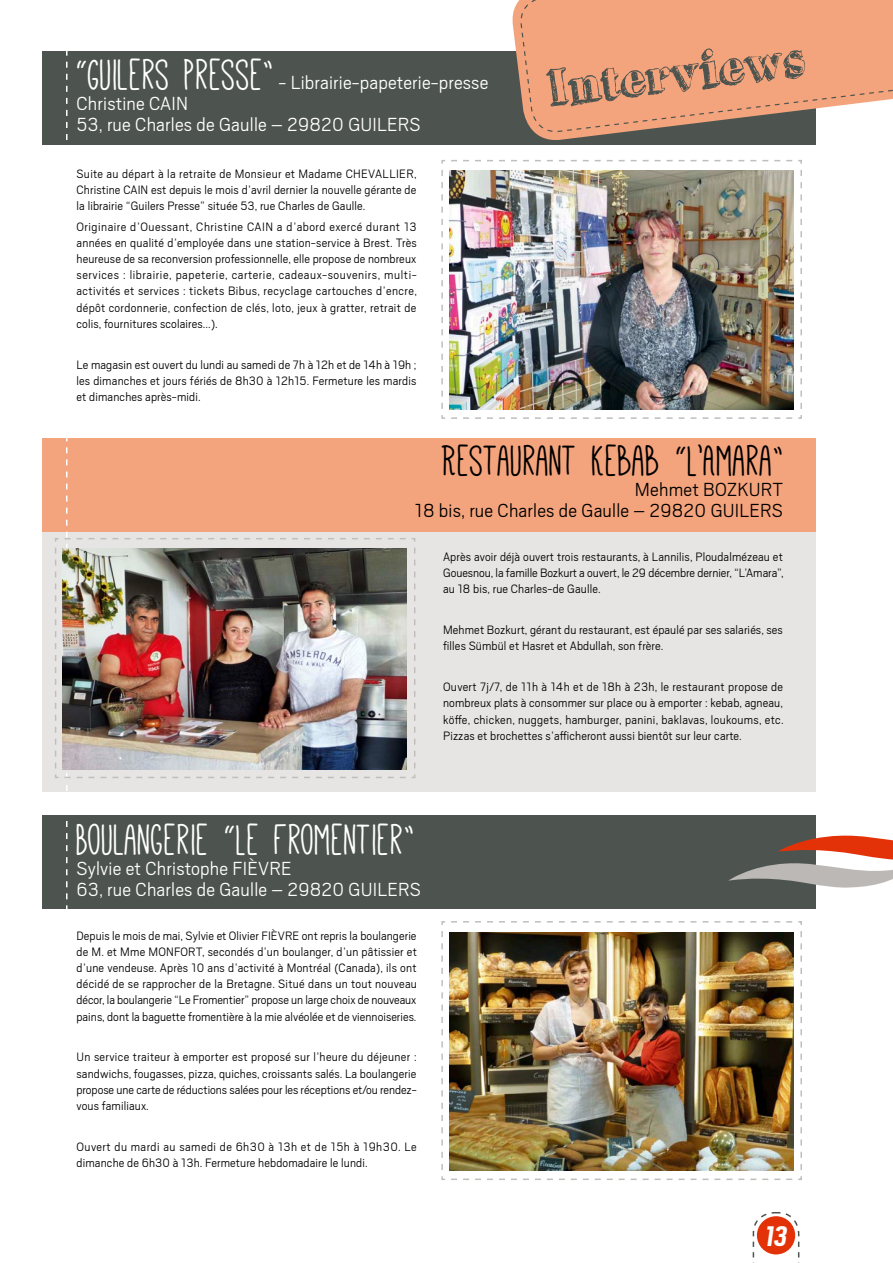
<style>
.page{position:relative;width:893px;height:1263px;background:#fff}
.page>*{position:absolute;margin:0;border:0;box-sizing:border-box;transform-origin:0 0}
.t1{font:49.5px "Grutch Shaded";color:#4d544f}
.t2{font:48px "Mathlete Bulky";letter-spacing:.015em;color:#fff}
.t3{font:48px "Mathlete Bulky";letter-spacing:.015em;color:#000}
.t4{font:italic 700 31.5px "Scout Cond";color:#fff}
.t5{font:300 21px/21px "Scout";letter-spacing:.01em;color:#fff}
.t6{font:300 21px/21px "Scout";letter-spacing:.01em;color:#000;text-align:right}
.t7{font:300 13.5px/16.2px "Scout";letter-spacing:.01em;color:#000;text-align:justify}
</style>
<div class="page">
<div style="left:43px;top:51px;width:773px;height:94px;background:#4d544f"></div>
<div style="left:43px;top:815px;width:773px;height:94px;background:#4d544f"></div>
<div style="left:43px;top:478px;width:773px;height:314px;background:#e7e5e4"></div>
<div style="left:43px;top:438px;width:773px;height:93px;background:#f4a47d"></div>
<svg style="left:752px;top:1212px;width:48px;height:51px"></svg>
<div style="left:757px;top:1216px;width:38px;height:38px;background:#e43208;border-radius:50%"></div>
<svg style="left:441px;top:160px;width:361px;height:259px"></svg>
<svg style="left:441px;top:921px;width:361px;height:259px"></svg>
<svg style="left:55px;top:537px;width:361px;height:241px"></svg>
<svg style="left:512px;top:0;width:103px;height:140px"></svg>
<svg style="left:520px;top:0;width:373px;height:133px;background:#eaa380"></svg>
<img style="left:449px;top:171px;width:344px;height:238px">
<img style="left:449px;top:932px;width:344px;height:238px">
<img style="left:63px;top:548px;width:343px;height:221px">
<svg style="left:728px;top:835px;width:165px;height:52px"></svg>
<h2 class="t2" style="left:77px;top:52px;width:199px">“GUILERS PRESSE”</h2>
<h3 class="t5" style="left:278px;top:71px;width:211px">- Librairie-papeterie-presse</h3>
<h3 class="t5" style="left:77px;top:92px;width:345px">Christine CAIN<br>53, rue Charles de Gaulle – 29820 GUILERS</h3>
<p class="t7" style="left:77px;top:165px;width:342px">Suite au départ à la retraite de Monsieur et Madame CHEVALLIER, Christine CAIN est depuis le mois d’avril dernier la nouvelle gérante de la librairie “Guilers Presse” située 53, rue Charles de Gaulle.</p>
<p class="t7" style="left:77px;top:218px;width:342px">Originaire d’Ouessant, Christine CAIN a d’abord exercé durant 13 années en qualité d’employée dans une station-service à Brest. Très heureuse de sa reconversion professionnelle, elle propose de nombreux services : librairie, papeterie, carterie, cadeaux-souvenirs, multi&shy;activités et services : tickets Bibus, recyclage cartouches d’encre, dépôt cordonnerie, confection de clés, loto, jeux à gratter, retrait de colis, fournitures scolaires...).</p>
<p class="t7" style="left:77px;top:356px;width:341px">Le magasin est ouvert du lundi au samedi de 7h à 12h et de 14h à 19h ; les dimanches et jours fériés de 8h30 à 12h15. Fermeture les mardis et dimanches après-midi.</p>
<h1 class="t1" style="left:544px;top:59px;width:260px;rotate:-7deg">Interviews</h1>
<h2 class="t3" style="left:443px;top:438px;width:341px">RESTAURANT KEBAB “L’AMARA”</h2>
<h3 class="t6" style="left:415px;top:478px;width:370px">Mehmet BOZKURT<br>18 bis, rue Charles de Gaulle – 29820 GUILERS</h3>
<p class="t7" style="left:443px;top:548px;width:342px">Après avoir déjà ouvert trois restaurants, à Lannilis, Ploudalmézeau et Gouesnou, la famille Bozkurt a ouvert, le 29 décembre dernier, “L’Amara”, au 18 bis, rue Charles-de Gaulle.</p>
<p class="t7" style="left:443px;top:621px;width:341px">Mehmet Bozkurt, gérant du restaurant, est épaulé par ses salariés, ses filles Sümbül et Hasret et Abdullah, son frère.</p>
<p class="t7" style="left:443px;top:678px;width:342px">Ouvert 7j/7, de 11h à 14h et de 18h à 23h, le restaurant propose de nombreux plats à consommer sur place ou à emporter : kebab, agneau, köffe, chicken, nuggets, hamburger, panini, baklavas, loukoums, etc.<br>Pizzas et brochettes s’afficheront aussi bientôt sur leur carte.</p>
<h2 class="t2" style="left:77px;top:816px;width:339px">BOULANGERIE “LE FROMENTIER”</h2>
<h3 class="t5" style="left:77px;top:857px;width:346px">Sylvie et Christophe FIÈVRE<br>63, rue Charles de Gaulle – 29820 GUILERS</h3>
<p class="t7" style="left:77px;top:926px;width:342px">Depuis le mois de mai, Sylvie et Olivier FIÈVRE ont repris la boulangerie de M. et Mme MONFORT, secondés d’un boulanger, d’un pâtissier et d’une vendeuse. Après 10 ans d’activité à Montréal (Canada), ils ont décidé de se rapprocher de la Bretagne. Situé dans un tout nouveau décor, la boulangerie “Le Fromentier” propose un large choix de nouveaux pains, dont la baguette fromentière à la mie alvéolée et de viennoiseries.</p>
<p class="t7" style="left:77px;top:1048px;width:342px">Un service traiteur à emporter est proposé sur l’heure du déjeuner : sandwichs, fougasses, pizza, quiches, croissants salés. La boulangerie propose une carte de réductions salées pour les réceptions et/ou rendez&shy;vous familiaux.</p>
<p class="t7" style="left:77px;top:1138px;width:342px">Ouvert du mardi au samedi de 6h30 à 13h et de 15h à 19h30. Le dimanche de 6h30 à 13h. Fermeture hebdomadaire le lundi.</p>
<h3 class="t4" style="left:766px;top:1215px;width:23px">13</h3>
</div>
